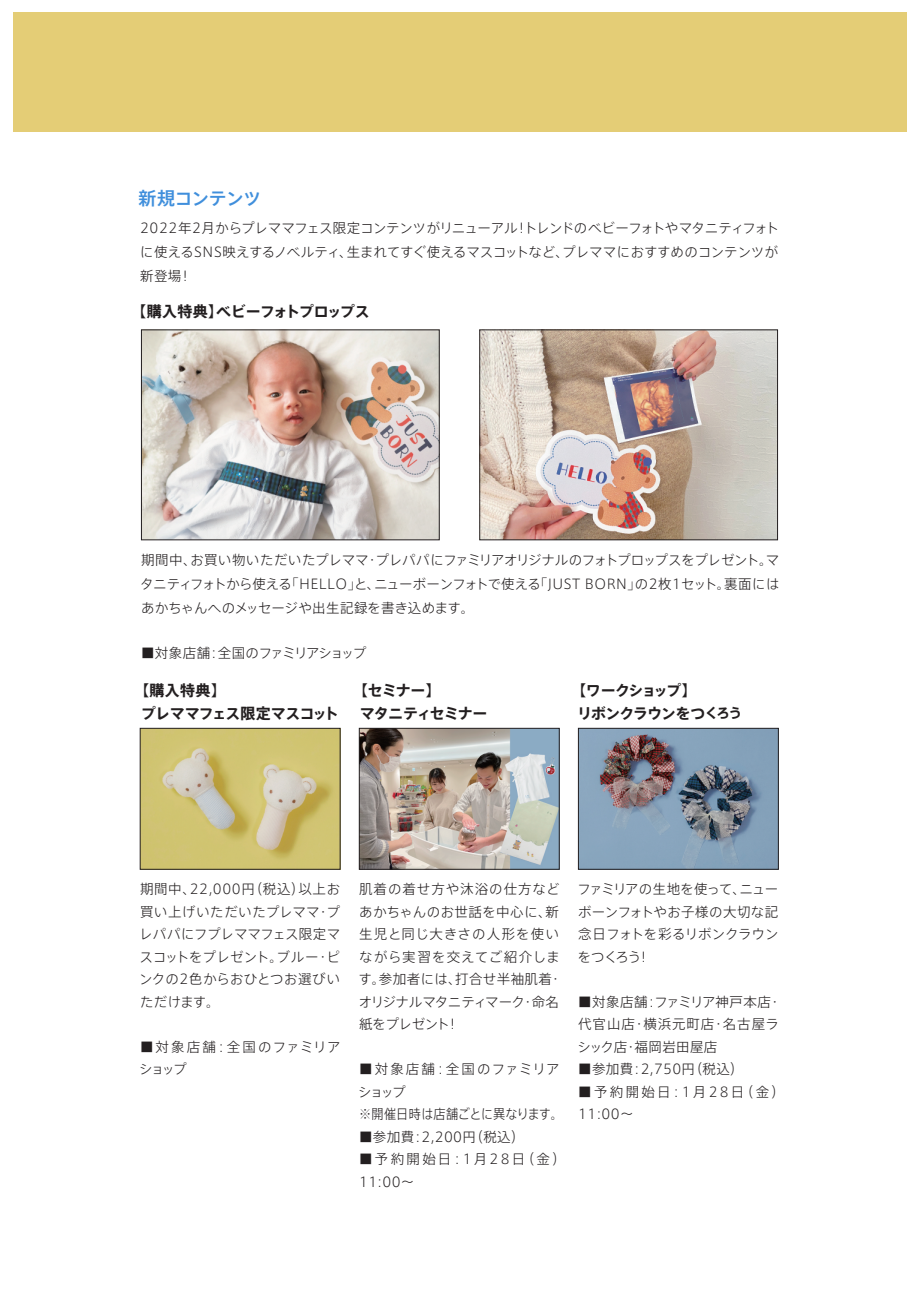
<style>
.page{position:relative;width:919px;height:1289px;background:#fff}
.page>*{position:absolute;margin:0;border:0;box-sizing:border-box;transform-origin:0 0}
.t1{font:500 18px "Axis Std";letter-spacing:-.035em;color:#408fdc}
.t2{font:700 15px/22.5px "Axis Std";letter-spacing:-.025em;color:#231f20}
.t3{font:700 15px/22.5px "Axis Std";letter-spacing:-.065em;color:#231f20}
.t4{font:700 15px/22.5px "Axis Std";letter-spacing:-.045em;color:#231f20}
.t5{font:300 13.5px/22.5px "Axis Std";letter-spacing:.025em;color:#231f20;text-align:justify}
.t6{font:300 13.5px/22.5px "Axis Std";letter-spacing:.16em;color:#231f20}
.t7{font:300 13.5px "Axis Std";letter-spacing:-.08em;color:#231f20}
.s1{font-size:13.5px}
</style>
<div class="page">
<div style="left:13px;top:13px;width:893px;height:119px;background:#e4cd76"></div>
<img style="left:143px;top:331px;width:294px;height:207px">
<img style="left:481px;top:331px;width:294px;height:207px">
<div style="left:479px;top:329px;width:298px;height:211px;border:1px solid #231f20"></div>
<img style="left:142px;top:730px;width:196px;height:137px">
<div style="left:140px;top:728px;width:200px;height:141px;border:1px solid #231f20"></div>
<img style="left:361px;top:730px;width:196px;height:137px">
<div style="left:359px;top:728px;width:200px;height:141px;border:1px solid #231f20"></div>
<img style="left:580px;top:730px;width:196px;height:137px">
<div style="left:578px;top:728px;width:200px;height:141px;border:1px solid #231f20"></div>
<h1 class="t1" style="left:139px;top:185px;width:124px">新規コンテンツ</h1>
<p class="t5" style="left:140px;top:215px;width:640px;line-height:24px">2022年2月からプレママフェス限定コンテンツがリニューアル！トレンドのベビーフォトやマタニティフォトに使えるSNS映えするノベルティ、生まれてすぐ使えるマスコットなど、プレママにおすすめのコンテンツが新登場！</p>
<p class="t2" style="left:131px;top:299px;width:240px">【購入特典】ベビーフォトプロップス</p>
<p class="t5" style="left:140px;top:547px;width:640px;line-height:24px">期間中、お買い物いただいたプレママ・プレパパにファミリアオリジナルのフォトプロップスをプレゼント。マタニティフォトから使える「HELLO」と、ニューボーンフォトで使える「JUST BORN」の2枚1セット。裏面にはあかちゃんへのメッセージや出生記録を書き込めます。</p>
<p class="t7" style="left:141px;top:643px;width:227px">■対象店舗：全国のファミリアショップ</p>
<p class="t2" style="left:141px;top:678px;width:200px;text-indent:-7px">【購入特典】<br>プレママフェス限定マスコット</p>
<p class="t4" style="left:360px;top:678px;width:129px;text-indent:-7px">【セミナー】<br>マタニティセミナー</p>
<p class="t3" style="left:577px;top:678px;width:166px;text-indent:-6px">【ワークショップ】<br>リボンクラウンをつ<span class="s1">くろう</span></p>
<p class="t5" style="left:139px;top:877px;width:202px">期間中、22,000円（税込）以上お買い上げいただいたプレママ・プレパパにフプレママフェス限定マスコットをプレゼント。ブルー・ピンクの2色からおひとつお選びいただけます。</p>
<p class="t5" style="left:139px;top:1034px;width:203px">■対象店舗：全国のファミリアショップ</p>
<p class="t5" style="left:358px;top:877px;width:205px;text-align:left">肌着の着せ方や沐浴の仕方などあかちゃんのお世話を中心に、新生児と同じ大きさの人形を使いながら実習を交えてご紹介します。参加者には、打合せ半袖肌着・オリジナルマタニティマーク・命名紙をプレゼント！</p>
<p class="t5" style="left:358px;top:1057px;width:206px;text-align:left">■対象店舗：全国のファミリアショップ　<br>※開催日時は店舗ごとに異なります。</p>
<p class="t5" style="left:359px;top:1124px;width:167px">■参加費：2,200円（税込）</p>
<p class="t6" style="left:359px;top:1147px;width:208px">■予約開始日：1月28日（金）<br>11:00～</p>
<p class="t5" style="left:577px;top:877px;width:203px">ファミリアの生地を使って、ニューボーンフォトやお子様の大切な記念日フォトを彩るリボンクラウンをつくろう！</p>
<p class="t5" style="left:577px;top:989px;width:205px;text-align:left">■対象店舗：ファミリア神戸本店・代官山店・横浜元町店・名古屋ラシック店・福岡岩田屋店</p>
<p class="t5" style="left:578px;top:1057px;width:167px">■参加費：2,750円（税込）</p>
<p class="t6" style="left:578px;top:1079px;width:208px">■予約開始日：1月28日（金）<br>11:00～</p>
</div>
